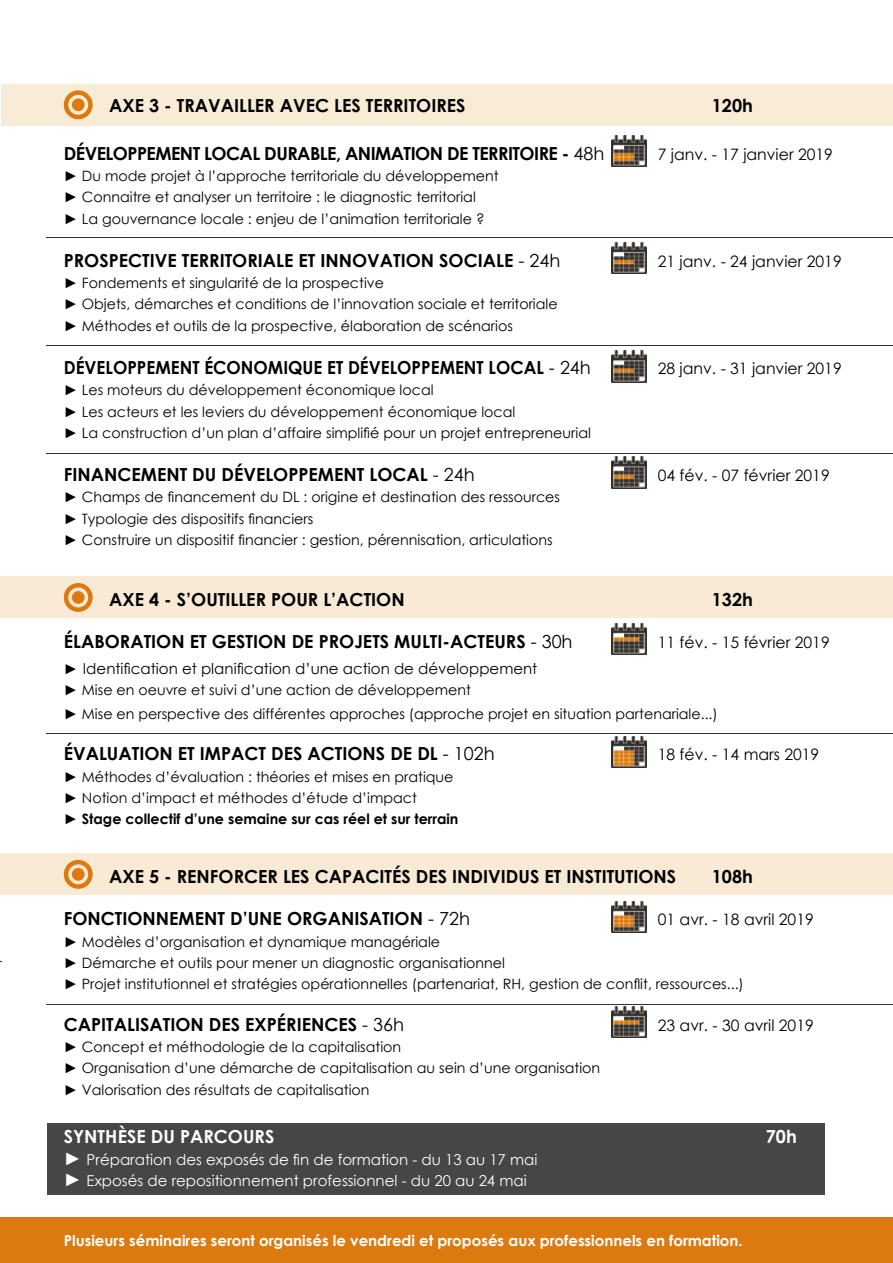
<style>
.page{position:relative;width:893px;height:1263px;background:#fff}
.page>*{position:absolute;margin:0;border:0;box-sizing:border-box;transform-origin:0 0}
.t1{font:700 18px "Century Gothic";color:#000}
.t2{font:700 18px "Century Gothic";letter-spacing:-.03em;color:#000}
.t3{font:700 18px "Century Gothic";color:#000;scale:.95 1}
.t4{font:700 18px "Century Gothic";color:#fff}
.t5{font:15.75px "Century Gothic";color:#000}
.t6{font:15px/21.6px "Century Gothic";color:#fff}
.t7{font:700 15px "Century Gothic";color:#fff}
.t8{font:15px "Century Gothic";color:#000}
.t9{font:14.25px/21.3px "Century Gothic";color:#000}
.s1{font-weight:400}
.s2{font-weight:700}
.s3{font-weight:700;font-size:14.25px}
.s4{font-weight:700;font-size:18px}
</style>
<div class="page">
<div style="left:48px;top:1123px;width:777px;height:71px;background:#464646"></div>
<div style="left:0;top:577px;width:893px;height:41px;background:#f9ead5"></div>
<div style="left:0;top:854px;width:893px;height:41px;background:#f9ead5"></div>
<div style="left:1px;top:84px;width:892px;height:42px;background:#f9ecd6"></div>
<img style="left:612px;top:135px;width:34px;height:31px">
<img style="left:612px;top:242px;width:34px;height:31px">
<img style="left:612px;top:351px;width:34px;height:31px">
<img style="left:612px;top:457px;width:34px;height:31px">
<img style="left:612px;top:623px;width:34px;height:31px">
<img style="left:612px;top:737px;width:34px;height:31px">
<img style="left:612px;top:901px;width:34px;height:31px">
<img style="left:612px;top:1007px;width:34px;height:31px">
<hr style="left:47px;top:237px;width:846px;height:1px;background:#323232">
<div style="left:0;top:1217px;width:893px;height:46px;background:#dc790f"></div>
<hr style="left:47px;top:345px;width:846px;height:1px;background:#323232">
<hr style="left:47px;top:453px;width:846px;height:1px;background:#323232">
<hr style="left:47px;top:733px;width:846px;height:1px;background:#323232">
<hr style="left:47px;top:1004px;width:846px;height:1px;background:#323232">
<div style="left:64px;top:90px;width:29px;height:29px;border:4px solid #dc790f;border-radius:50%"></div>
<div style="left:72px;top:98px;width:13px;height:13px;background:#dc790f;border-radius:50%"></div>
<div style="left:64px;top:583px;width:29px;height:29px;border:4px solid #dc790f;border-radius:50%"></div>
<div style="left:72px;top:591px;width:13px;height:13px;background:#dc790f;border-radius:50%"></div>
<div style="left:64px;top:860px;width:29px;height:29px;border:4px solid #dc790f;border-radius:50%"></div>
<div style="left:72px;top:868px;width:13px;height:13px;background:#dc790f;border-radius:50%"></div>
<p class="t1" style="left:109px;top:92px;width:358px">AXE 3 - TRAVAILLER AVEC LES TERRITOIRES</p>
<p class="t1" style="left:712px;top:92px;width:43px">120h</p>
<p class="t2" style="left:64px;top:139px;width:542px">DÉVELOPPEMENT LOCAL DURABLE, ANIMATION DE TERRITOIRE - <span class="s1">48h</span></p>
<p class="t5" style="left:658px;top:143px;width:177px">7 janv. - 17 janvier 2019</p>
<p class="t9" style="left:64px;top:165px;width:436px"><span class="s2">►</span> Du mode projet à l’approche territoriale du développement <span class="s2">►</span> Connaitre et analyser un territoire : le diagnostic territorial<br><span class="s2">►</span> La gouvernance locale : enjeu de l’animation territoriale ?</p>
<p class="t1" style="left:64px;top:247px;width:498px">PROSPECTIVE TERRITORIALE ET INNOVATION SOCIALE <span class="s1">- 24h</span></p>
<p class="t5" style="left:658px;top:250px;width:185px">21 janv. - 24 janvier 2019</p>
<p class="t9" style="left:64px;top:272px;width:495px"><span class="s2">►</span> Fondements et singularité de la prospective<br><span class="s2">►</span> Objets, démarches et conditions de l’innovation sociale et territoriale <span class="s2">►</span> Méthodes et outils de la prospective, élaboration de scénarios</p>
<p class="t3" style="left:64px;top:354px;width:556px">DÉVELOPPEMENT ÉCONOMIQUE ET DÉVELOPPEMENT LOCAL <span class="s1">- 24h</span></p>
<p class="t5" style="left:658px;top:357px;width:185px">28 janv. - 31 janvier 2019</p>
<p class="t9" style="left:64px;top:379px;width:529px"><span class="s2">►</span> Les moteurs du développement économique local<br><span class="s2">►</span> Les acteurs et les leviers du développement économique local<br><span class="s2">►</span> La construction d’un plan d’affaire simplifié pour un projet entrepreneurial</p>
<p class="t1" style="left:64px;top:461px;width:412px">FINANCEMENT DU DÉVELOPPEMENT LOCAL <span class="s1">- 24h</span></p>
<p class="t5" style="left:658px;top:464px;width:173px">04 fév. - 07 février 2019</p>
<p class="t9" style="left:64px;top:486px;width:498px"><span class="s2">►</span> Champs de financement du DL : origine et destination des ressources <span class="s2">►</span> Typologie des dispositifs financiers<br><span class="s2">►</span> Construire un dispositif financier : gestion, pérennisation, articulations</p>
<p class="t1" style="left:109px;top:586px;width:297px">AXE 4 - S’OUTILLER POUR L’ACTION</p>
<p class="t1" style="left:712px;top:586px;width:43px">132h</p>
<p class="t1" style="left:64px;top:627px;width:510px">ÉLABORATION ET GESTION DE PROJETS MULTI-ACTEURS <span class="s1">- 30h</span></p>
<p class="t5" style="left:658px;top:631px;width:173px">11 fév. - 15 février 2019</p>
<p class="t8" style="left:64px;top:658px;width:475px"><span class="s3">►</span> Identification et planification d’une action de développement</p>
<p class="t9" style="left:64px;top:677px;width:656px;line-height:24px"><span class="s2">►</span> Mise en oeuvre et suivi d’une action de développement<br><span class="s2">►</span> Mise en perspective des différentes approches (approche projet en situation partenariale...)</p>
<p class="t1" style="left:64px;top:740px;width:432px">ÉVALUATION ET IMPACT DES ACTIONS DE DL <span class="s1">- 102h</span></p>
<p class="t5" style="left:658px;top:744px;width:163px">18 fév. - 14 mars 2019</p>
<p class="t9" style="left:64px;top:766px;width:396px"><span class="s2">►</span> Méthodes d’évaluation : théories et mises en pratique <span class="s2">►</span> Notion d’impact et méthodes d’étude d’impact<br><span class="s2">► Stage collectif d’une semaine sur cas réel et sur terrain</span></p>
<p class="t1" style="left:109px;top:862px;width:569px">AXE 5 - RENFORCER LES CAPACITÉS DES INDIVIDUS ET INSTITUTIONS</p>
<p class="t1" style="left:712px;top:862px;width:43px">108h</p>
<p class="t1" style="left:64px;top:905px;width:408px">FONCTIONNEMENT D’UNE ORGANISATION <span class="s1">- 72h</span></p>
<p class="t5" style="left:658px;top:908px;width:157px">01 avr. - 18 avril 2019</p>
<p class="t9" style="left:64px;top:931px;width:682px"><span class="s2">►</span> Modèles d’organisation et dynamique managériale<br><span class="s2">►</span> Démarche et outils pour mener un diagnostic organisationnel<br><span class="s2">►</span> Projet institutionnel et stratégies opérationnelles (partenariat, RH, gestion de conflit, ressources...)</p>
<p class="t1" style="left:64px;top:1010px;width:342px">CAPITALISATION DES EXPÉRIENCES <span class="s1">- 36h</span></p>
<p class="t5" style="left:658px;top:1014px;width:157px">23 avr. - 30 avril 2019</p>
<p class="t9" style="left:64px;top:1036px;width:538px"><span class="s2">►</span> Concept et méthodologie de la capitalisation<br><span class="s2">►</span> Organisation d’une démarche de capitalisation au sein d’une organisation <span class="s2">►</span> Valorisation des résultats de capitalisation</p>
<p class="t4" style="left:64px;top:1123px;width:212px">SYNTHÈSE DU PARCOURS</p>
<p class="t4" style="left:766px;top:1123px;width:32px">70h</p>
<p class="t6" style="left:64px;top:1148px;width:475px"><span class="s4">►</span> Préparation des exposés de fin de formation - du 13 au 17 mai <span class="s4">►</span> Exposés de repositionnement professionnel - du 20 au 24 mai</p>
<p class="t7" style="left:64px;top:1229px;width:680px">Plusieurs séminaires seront organisés le vendredi et proposés aux professionnels en formation.</p>
</div>
